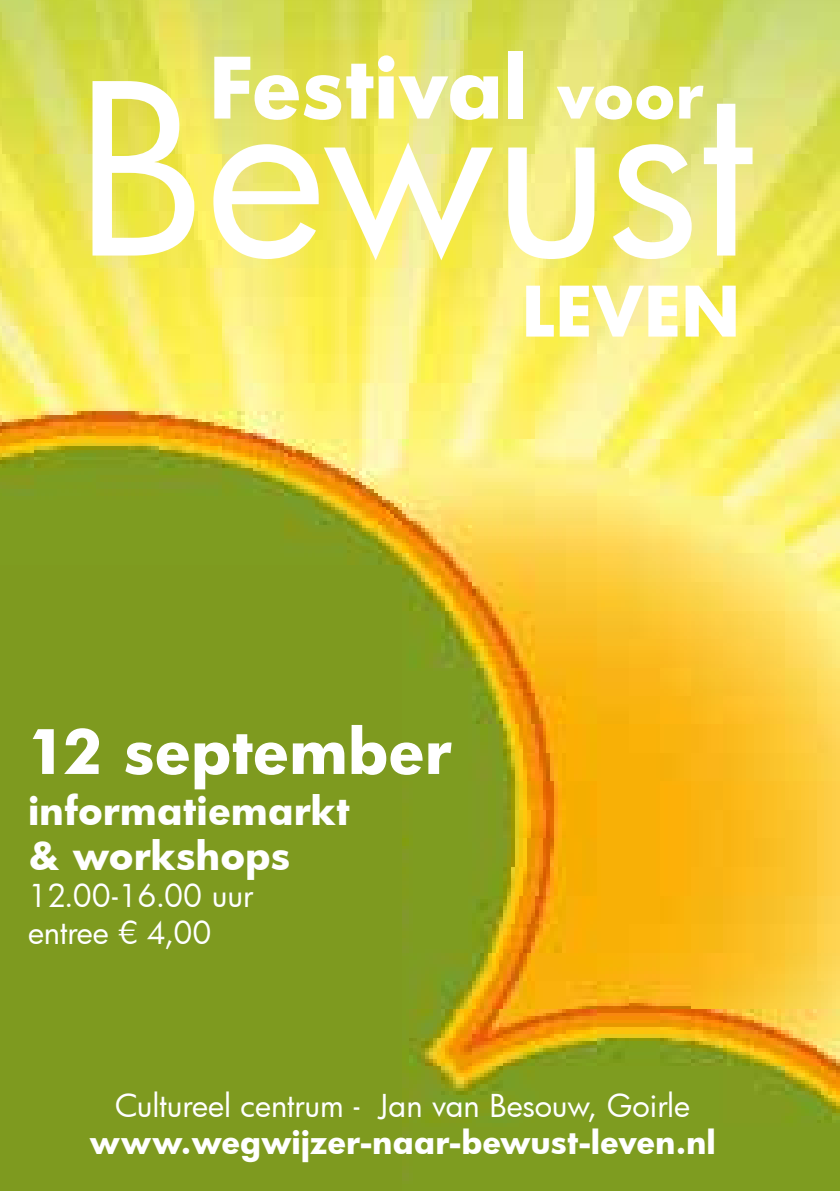
<style>
.page{position:relative;width:840px;height:1191px;background:#fff}
.page>*{position:absolute;margin:0;border:0;box-sizing:border-box;transform-origin:0 0}
.t1{font:700 82px "Futura";letter-spacing:-.005em;color:#fff}
.t2{font:700 59.4px "Futura";color:#fff}
.t3{font:700 37.4px/44.8px "Futura";color:#fff}
.t4{font:30.8px/37px "Futura";color:#fff}
.t5{font:700 30.8px "Futura";color:#fff}
.s1{font-size:62px}
</style>
<div class="page">
<img style="left:0;top:0;width:839px;height:1191px">
<svg style="left:526px;top:286px;width:209px;height:50px"></svg>
<svg style="left:92px;top:81px;width:660px;height:179px"></svg>
<div style="left:0;top:565px;width:401px;height:626px;background:#7e9a1f"></div>
<h1 class="t1" style="left:208px;top:30px;width:496px">Festival <span class="s1">voor</span></h1>
<h2 class="t2" style="left:27px;top:710px;width:425px">12 september</h2>
<p class="t3" style="left:28px;top:787px;width:323px">informatiemarkt &amp; workshops</p>
<p class="t4" style="left:28px;top:876px;width:227px">12.00-16.00 uur entree € 4,00</p>
<p class="t4" style="left:115px;top:1086px;width:576px">Cultureel centrum - Jan van Besouw, Goirle</p>
<p class="t5" style="left:89px;top:1121px;width:627px">www.wegwijzer-naar-bewust-leven.nl</p>
</div>
